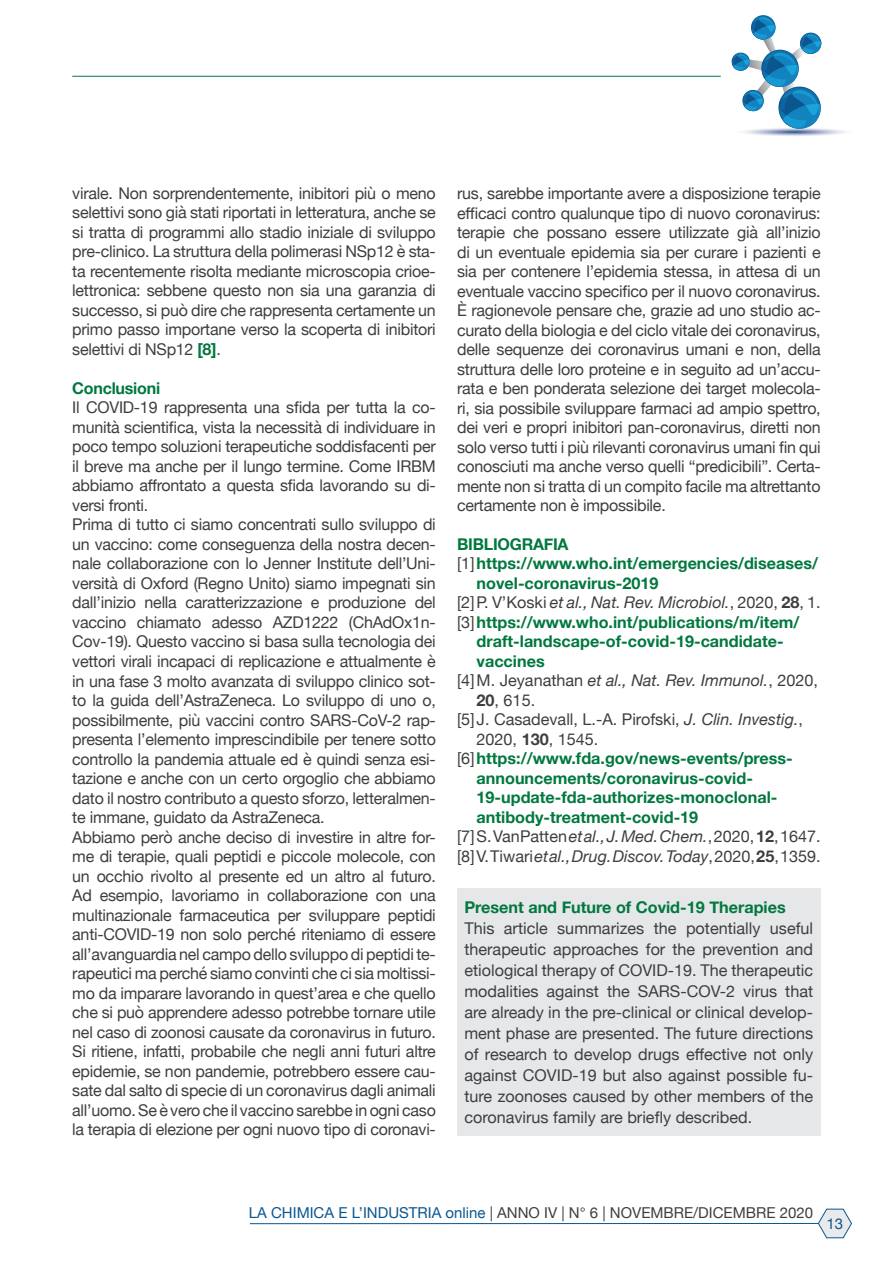
<style>
.page{position:relative;width:893px;height:1263px;background:#fff}
.page>*{position:absolute;margin:0;border:0;box-sizing:border-box;transform-origin:0 0}
.t1{font:16.2px/19.5px "Helvetica Neue";letter-spacing:-.015em;color:#3e3e3f;text-align:justify}
.t2{font:700 16.2px "Helvetica Neue";color:#00783e}
.t3{font:italic 16.2px "Helvetica Neue";color:#3e3e3f}
.t4{font:15px "Helvetica Neue";color:#3e3e3f}
.t5{font:15px "Helvetica Neue";color:#0b568e}
.s1{font-weight:700;color:#00783e}
.s2{font-weight:400;color:#3e3e3f}
.s3{font-style:normal}
.s4{font-weight:700;font-style:normal}
.s5{font-weight:700}
.s6{font-style:italic}
.s7{color:#0b568e}
</style>
<div class="page">
<hr style="left:72px;top:76px;width:649px;height:1px;background:#00783e">
<svg style="left:731px;top:15px;width:114px;height:121px"></svg>
<svg style="left:818px;top:1209px;width:34px;height:29px"></svg>
<hr style="left:250px;top:1223px;width:568px;height:1px;background:#0b568e">
<div style="left:457px;top:889px;width:364px;height:247px;background:#e6e7e9"></div>
<p class="t1" style="left:72px;top:184px;width:365px">virale. Non sorprendentemente, inibitori più o meno selettivi sono già stati riportati in letteratura, anche se si tratta di programmi allo stadio iniziale di sviluppo pre-clinico. La struttura della polimerasi NSp12 è sta&shy;ta recentemente risolta mediante microscopia crioe&shy;lettronica: sebbene questo non sia una garanzia di successo, si può dire che rappresenta certamente un primo passo importane verso la scoperta di inibitori selettivi di NSp12 <span class="s1">[8]</span>.</p>
<p class="t2" style="left:72px;top:375px;width:89px">Conclusioni</p>
<p class="t1" style="left:72px;top:399px;width:365px;text-align:left">Il COVID-19 rappresenta una sfida per tutta la co&shy;munità scientifica, vista la necessità di individuare in poco tempo soluzioni terapeutiche soddisfacenti per il breve ma anche per il lungo termine. Come IRBM abbiamo affrontato a questa sfida lavorando su di&shy;versi fronti.<br>Prima di tutto ci siamo concentrati sullo sviluppo di un vaccino: come conseguenza della nostra decen&shy;nale collaborazione con lo Jenner Institute dell’Uni&shy;versità di Oxford (Regno Unito) siamo impegnati sin dall’inizio nella caratterizzazione e produzione del vaccino chiamato adesso AZD1222 (ChAdOx1n-Cov-19). Questo vaccino si basa sulla tecnologia dei vettori virali incapaci di replicazione e attualmente è in una fase 3 molto avanzata di sviluppo clinico sot&shy;to la guida dell’AstraZeneca. Lo sviluppo di uno o, possibilmente, più vaccini contro SARS-CoV-2 rap&shy;presenta l’elemento imprescindibile per tenere sotto controllo la pandemia attuale ed è quindi senza esi&shy;tazione e anche con un certo orgoglio che abbiamo dato il nostro contributo a questo sforzo, letteralmen&shy;te immane, guidato da AstraZeneca.<br>Abbiamo però anche deciso di investire in altre for&shy;me di terapie, quali peptidi e piccole molecole, con un occhio rivolto al presente ed un altro al futuro.<br>Ad esempio, lavoriamo in collaborazione con una multinazionale farmaceutica per sviluppare peptidi anti-COVID-19 non solo perché riteniamo di essere all’avanguardia nel campo dello sviluppo di peptidi te&shy;rapeutici ma perché siamo convinti che ci sia moltissi&shy;mo da imparare lavorando in quest’area e che quello che si può apprendere adesso potrebbe tornare utile nel caso di zoonosi causate da coronavirus in futuro.<br>Si ritiene, infatti, probabile che negli anni futuri altre epidemie, se non pandemie, potrebbero essere cau&shy;sate dal salto di specie di un coronavirus dagli animali all’uomo. Se è vero che il vaccino sarebbe in ogni caso la terapia di elezione per ogni nuovo tipo di coronavi-</p>
<p class="t1" style="left:457px;top:184px;width:365px">rus, sarebbe importante avere a disposizione terapie efficaci contro qualunque tipo di nuovo coronavirus: terapie che possano essere utilizzate già all’inizio di un eventuale epidemia sia per curare i pazienti e sia per contenere l’epidemia stessa, in attesa di un eventuale vaccino specifico per il nuovo coronavirus.<br>È ragionevole pensare che, grazie ad uno studio ac&shy;curato della biologia e del ciclo vitale dei coronavirus, delle sequenze dei coronavirus umani e non, della struttura delle loro proteine e in seguito ad un’accu&shy;rata e ben ponderata selezione dei target molecola&shy;ri, sia possibile sviluppare farmaci ad ampio spettro, dei veri e propri inibitori pan-coronavirus, diretti non solo verso tutti i più rilevanti coronavirus umani fin qui conosciuti ma anche verso quelli “predicibili”. Certa&shy;mente non si tratta di un compito facile ma altrettanto certamente non è impossibile.</p>
<p class="t2" style="left:457px;top:532px;width:113px">BIBLIOGRAFIA</p>
<p class="t2" style="left:457px;top:551px;width:362px"><span class="s2">[1]</span>https://www.who.int/emergencies/diseases/</p>
<p class="t2" style="left:477px;top:570px;width:183px">novel-coronavirus-2019</p>
<p class="t3" style="left:457px;top:591px;width:365px"><span class="s3">[2]P. V’Koski</span> et al., Nat. Rev. Microbiol.<span class="s3">, 2020,</span> <span class="s4">28</span><span class="s3">, 1.</span></p>
<p class="t2" style="left:457px;top:609px;width:344px"><span class="s2">[3]</span>https://www.who.int/publications/m/item/</p>
<p class="t2" style="left:477px;top:629px;width:309px">draft-landscape-of-covid-19-candidate-</p>
<p class="t2" style="left:477px;top:648px;width:70px">vaccines</p>
<p class="t3" style="left:457px;top:669px;width:362px"><span class="s3">[4]M. Jeyanathan</span> et al., Nat. Rev. Immunol.<span class="s3">, 2020,</span></p>
<p class="t1" style="left:477px;top:691px;width:60px"><span class="s5">20</span>, 615.</p>
<p class="t1" style="left:457px;top:711px;width:347px">[5] J. Casadevall, L.-A. Pirofski, <span class="s6">J. Clin. Investig.</span>,</p>
<p class="t1" style="left:477px;top:730px;width:123px">2020, <span class="s5">130</span>, 1545.</p>
<p class="t2" style="left:457px;top:746px;width:337px"><span class="s2">[6]</span>https://www.fda.gov/news-events/press-</p>
<p class="t2" style="left:477px;top:765px;width:278px">announcements/coronavirus-covid-</p>
<p class="t2" style="left:477px;top:785px;width:302px">19-update-fda-authorizes-monoclonal-</p>
<p class="t2" style="left:477px;top:804px;width:223px">antibody-treatment-covid-19</p>
<p class="t1" style="left:457px;top:828px;width:365px">[7]S. VanPatten <span class="s6">et al., J. Med. Chem.</span>, 2020, <span class="s5">12</span>, 1647.</p>
<p class="t1" style="left:457px;top:847px;width:365px">[8]V. Tiwari <span class="s6">et al., Drug. Discov. Today</span>, 2020, <span class="s5">25</span>, 1359.</p>
<p class="t2" style="left:464px;top:894px;width:323px">Present and Future of Covid-19 Therapies</p>
<p class="t1" style="left:464px;top:919px;width:350px;line-height:21px">This article summarizes the potentially useful therapeutic approaches for the prevention and etiological therapy of COVID-19. The therapeutic modalities against the SARS-COV-2 virus that are already in the pre-clinical or clinical develop&shy;ment phase are presented. The future directions of research to develop drugs effective not only against COVID-19 but also against possible fu&shy;ture zoonoses caused by other members of the coronavirus family are briefly described.</p>
<p class="t4" style="left:249px;top:1202px;width:566px"><span class="s7">LA CHIMICA E L’INDUSTRIA online</span> | ANNO IV | N° 6 | NOVEMBRE/DICEMBRE 2020</p>
<p class="t5" style="left:826px;top:1212px;width:18px">13</p>
</div>
